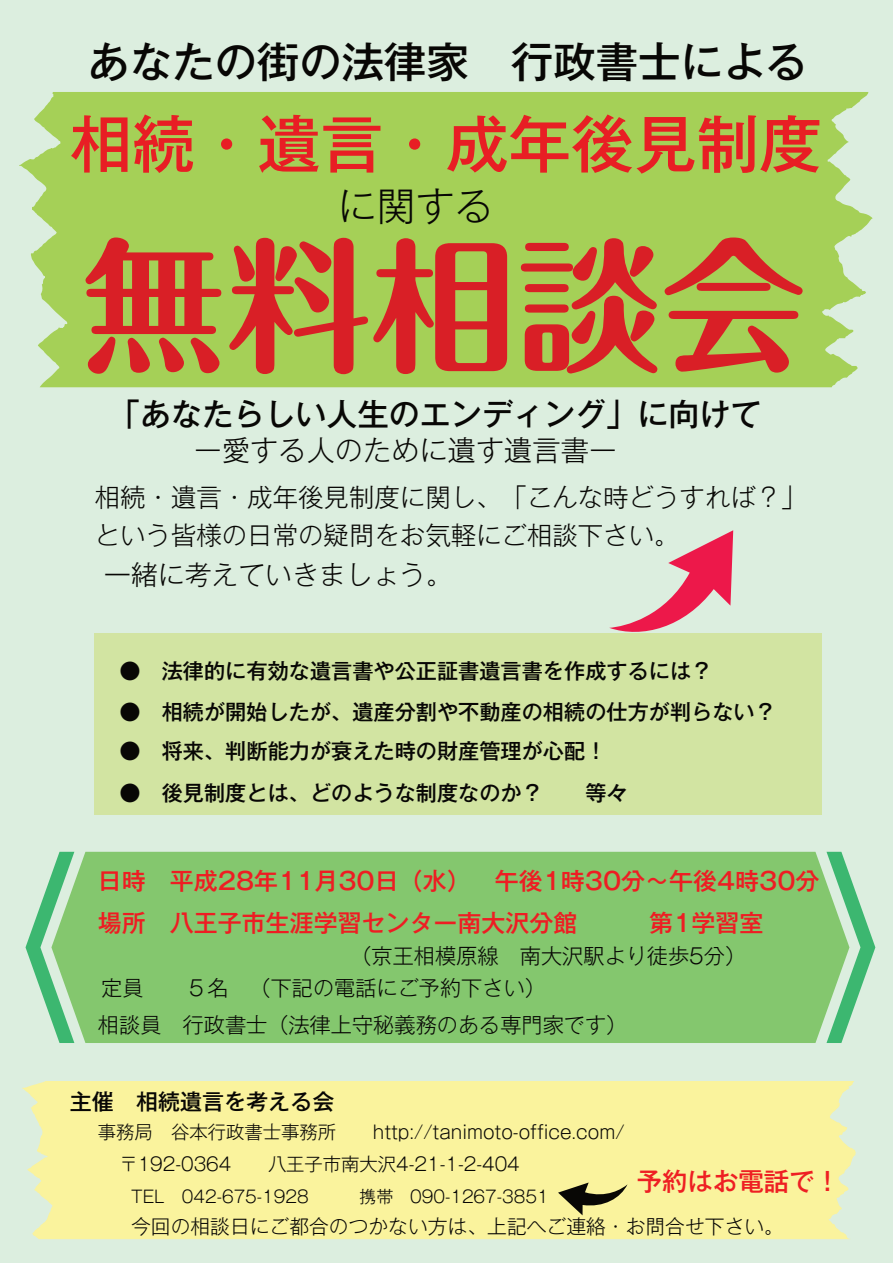
<style>
.page{position:relative;width:893px;height:1263px;background:#dceedf}
.page>*{position:absolute;margin:0;border:0;box-sizing:border-box;transform-origin:0 0}
.t1{font:700 144.9px "TS Maru Fo Pro";color:#d91f26}
.t2{font:500 62.7px "TS Gothic MB101 Pr 6 N";color:#e81e24}
.t3{font:500 42.3px "TS Gothic MB101 Pr 6 N";color:#080705}
.t4{font:300 39.15px "TS Gothic MB101 Pr 6 N";color:#080705}
.t5{font:500 31.05px "TS Gothic MB101 Pr 6 N";color:#080705}
.t6{font:300 28.2px "TS Gothic MB101 Pr 6 N";color:#080705}
.t7{font:300 26.85px "TS Gothic MB101 Pr 6 N";color:#080705}
.t8{font:300 25.5px/37.8px "TS Gothic MB101 Pr 6 N";color:#080705}
.t9{font:500 25.5px "TS Gothic MB101 Pr 6 N";color:#ee1f23}
.t10{font:500 24px/42.2px "TS Gothic MB101 Pr 6 N";color:#ee1d23}
.t11{font:500 22.05px "TS Gothic MB101 Pr 6 N";color:#080705}
.t12{font:500 21.15px "TS Gothic MB101 Pr 6 N";color:#080705}
.t13{font:300 21.15px/37.5px "TS Gothic MB101 Pr 6 N";color:#080705;text-align:center}
.t14{font:300 19.8px "TS Gothic MB101 Pr 6 N";color:#080705}
.t15{font:300 18.3px "TS Gothic MB101 Pr 6 N";color:#080705}
.t16{font:300 16.95px "TS Gothic MB101 Pr 6 N";color:#080705}
</style>
<div class="page">
<div style="left:19px;top:92px;width:854px;height:295px;background:#a5d057"></div>
<div style="left:22px;top:1081px;width:834px;height:158px;background:#faf39d"></div>
<svg style="left:558px;top:1182px;width:69px;height:33px;background:#a4a067"></svg>
<div style="left:74px;top:852px;width:752px;height:191px;background:#84c76e"></div>
<svg style="left:26px;top:852px;width:48px;height:191px"></svg>
<svg style="left:826px;top:852px;width:49px;height:191px"></svg>
<div style="left:95px;top:633px;width:727px;height:181px;background:#d2e4a2"></div>
<svg style="left:609px;top:530px;width:124px;height:102px"></svg>
<h3 class="t3" style="left:88px;top:38px;width:722px">あなたの街の法律家 ⾏政書⼠による</h3>
<h2 class="t2" style="left:70px;top:110px;width:754px">相続・遺⾔・成年後⾒制度</h2>
<h3 class="t4" style="left:337px;top:185px;width:158px">に関する</h3>
<h1 class="t1" style="left:81px;top:234px;width:726px">無料相談会</h1>
<h3 class="t5" style="left:109px;top:397px;width:654px">「あなたらしい⼈⽣のエンディング」に向けて</h3>
<h3 class="t6" style="left:194px;top:435px;width:425px">ー愛する⼈のために遺す遺⾔書ー</h3>
<p class="t8" style="left:95px;top:479px;width:713px">相続・遺⾔・成年後⾒制度に関し、「こんな時どうすれば？」という皆様の⽇常の疑問をお気軽にご相談下さい。</p>
<p class="t7" style="left:104px;top:560px;width:350px">⼀緒に考えていきましょう。</p>
<p class="t12" style="left:119px;top:659px;width:594px">● 法律的に有効な遺⾔書や公正証書遺⾔書を作成するには？</p>
<p class="t12" style="left:119px;top:700px;width:658px">● 相続が開始したが、遺産分割や不動産の相続の仕⽅が判らない？</p>
<p class="t12" style="left:119px;top:740px;width:489px">● 将来、判断能⼒が衰えた時の財産管理が⼼配！</p>
<p class="t12" style="left:119px;top:781px;width:425px">● 後⾒制度とは、どのような制度なのか？</p>
<p class="t12" style="left:585px;top:781px;width:44px">等々</p>
<p class="t10" style="left:98px;top:860px;width:723px">⽇時 平成28年11⽉30⽇（⽔） 午後1時30分〜午後4時30分場所 ⼋王⼦市⽣涯学習センター南⼤沢分館</p>
<p class="t10" style="left:649px;top:902px;width:116px">第1学習室</p>
<p class="t13" style="left:350px;top:938px;width:397px">（京王相模原線 南⼤沢駅より徒歩5分）</p>
<p class="t13" style="left:98px;top:970px;width:531px">５名 （下記の電話にご予約下さい）<br>相談員 ⾏政書⼠（法律上守秘義務のある専⾨家です）</p>
<p class="t13" style="left:101px;top:970px;width:44px">定員</p>
<p class="t11" style="left:70px;top:1090px;width:266px">主催 相続遺⾔を考える会</p>
<p class="t15" style="left:98px;top:1122px;width:240px">事務局 ⾕本⾏政書⼠事務所</p>
<p class="t15" style="left:373px;top:1122px;width:253px">http://tanimoto-office.com/</p>
<p class="t15" style="left:119px;top:1154px;width:113px">〒192-0364</p>
<p class="t15" style="left:268px;top:1154px;width:253px">⼋王⼦市南⼤沢4-21-1-2-404</p>
<p class="t16" style="left:131px;top:1187px;width:179px">TEL 042-675-1928</p>
<p class="t16" style="left:359px;top:1187px;width:191px">携帯 090-1267-3851</p>
<p class="t9" style="left:637px;top:1167px;width:205px">予約はお電話で！</p>
<p class="t14" style="left:131px;top:1216px;width:654px">今回の相談⽇にご都合のつかない⽅は、上記へご連絡・お問合せ下さい。</p>
</div>
